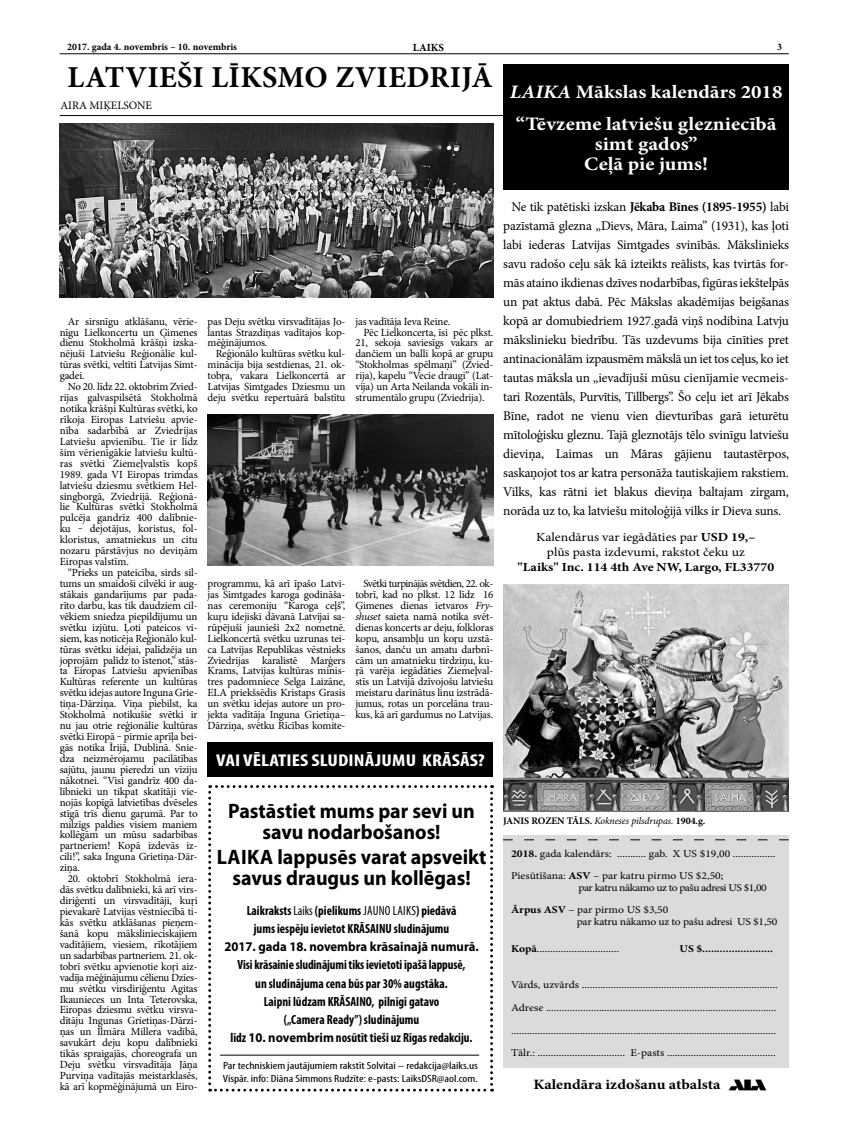
<style>
.page{position:relative;width:842px;height:1132px;background:#fff}
.page>*{position:absolute;margin:0;border:0;box-sizing:border-box;transform-origin:0 0}
.t1{font:700 30.4px "Minion Pro";letter-spacing:.01em;color:#000}
.t2{font:700 20.9px/20.9px "Myriad Pro";color:#000;text-align:center;scale:.95 1}
.t3{font:700 19px/32.3px "Minion Pro";color:#fff;text-align:center;scale:1.1 1}
.t4{font:700 condensed 17.1px "Myriad Pro";letter-spacing:.005em;color:#fff;scale:1.23 1}
.t5{font:700 14.2px "Minion Pro";color:#000;scale:1.11 1}
.t6{font:13.3px/19px "Minion Pro";letter-spacing:-.015em;color:#000;text-align:center}
.t7{font:700 condensed 13.3px/18px "Myriad Pro";color:#000;text-align:center;scale:.95 1}
.t8{font:700 13.3px "Myriad Pro";color:#000;scale:.95 1}
.t9{font:12.4px/15.2px "Minion Pro";color:#000;text-align:center;scale:1.11 1}
.t10{font:700 12.4px "Minion Pro";color:#000;scale:1.11 1}
.t11{font:11.4px "Minion Pro";letter-spacing:-.005em;color:#000}
.t12{font:10.9px/10.9px "Minion Pro";letter-spacing:-.015em;color:#000;text-align:justify}
.t13{font:700 10.9px "Minion Pro";color:#000}
.t14{font:10.4px/21.8px "Minion Pro";letter-spacing:-.01em;color:#000;scale:1.11 1}
.t15{font:condensed 10.4px/13.3px "Myriad Pro";color:#000;scale:1.23 1}
.t16{font:10.4px/22.8px "Minion Pro";letter-spacing:-.04em;color:#000;scale:1.11 1}
.t17{font:700 10.4px "Minion Pro";color:#000;scale:1.11 1}
.t18{font:700 10px "Minion Pro";color:#000}
.s1{font-style:italic}
.s2{font-weight:400}
.s3{font-stretch:normal}
.s4{font-weight:700}
.s5{font-weight:400;font-style:italic}
</style>
<div class="page">
<hr style="left:60px;top:53px;width:728px;height:1px;background:#000">
<img style="left:729px;top:1079px;width:37px;height:10px">
<div style="left:503px;top:835px;width:285px;height:232px;background:#dbdbdb"></div>
<svg style="left:503px;top:839px;width:285px;height:1px"></svg>
<img style="left:503px;top:584px;width:285px;height:227px">
<div style="left:503px;top:65px;width:285px;height:125px;background:#000"></div>
<svg style="left:208px;top:785px;width:284px;height:306px"></svg>
<div style="left:207px;top:742px;width:286px;height:34px;background:#000"></div>
<hr style="left:220px;top:1054px;width:259px;height:1px;background:#000">
<hr style="left:60px;top:115px;width:579px;height:1px;background:#000">
<img style="left:60px;top:123px;width:433px;height:174px">
<img style="left:207px;top:414px;width:286px;height:151px">
<p class="t18" style="left:67px;top:43px;width:171px">2017. ga da 4. novembris – 10. novembris</p>
<p class="t13" style="left:412px;top:43px;width:33px">LAIKS</p>
<p class="t18" style="left:776px;top:43px;width:6px">3</p>
<h1 class="t1" style="left:67px;top:65px;width:427px">LATVIEŠI LĪKSMO ZVIEDRIJĀ</h1>
<p class="t11" style="left:60px;top:101px;width:93px">AIRA MIĶELSONE</p>
<p class="t12" style="left:60px;top:316px;width:139px;text-indent:8px">Ar sirsnīgu atklāšanu, vērie - nī gu Lielkoncertu un Ģimenes dienu Stokholmā krāšņi izska&shy;nējuši Latviešu Reģionālie kul - tū ras svētki, veltīti Latvijas Simt&shy;gadei.</p>
<p class="t12" style="left:60px;top:382px;width:139px;text-indent:8px">No 20. līdz 22. oktobrim Zvie d&shy;rijas galvaspilsētā Stokholmā no tika krāšņi Kultūras svētki, ko rī koja Eiropas Latviešu apvie - nī ba sadarbībā ar Zviedrijas Lat vie šu apvienību. Tie ir līdz šim vē rienīgākie latviešu kultū&shy;ras svētki Ziemeļvalstīs kopš 1989. gada VI Eiropas trimdas latvie šu dziesmu svētkiem Hel&shy;sing borgā, Zviedrijā. Reģionā - lie Kul tūras svētki Stokholmā pulcēja gandrīz 400 dalībnie - ku ‒ dejotā jus, koristus, fol - kloristus, amatniekus un citu no zaru pārstāvjus no deviņām Eiropas valstīm.</p>
<p class="t12" style="left:60px;top:568px;width:139px;text-indent:8px">“Prieks un pateicība, sirds sil&shy;tums un smaidoši cilvēki ir aug&shy;stākais gandarījums par pada - rīto darbu, kas tik daudziem cil&shy;vēkiem sniedza piepildījumu un svētku izjūtu. Ļoti pateicos vi - siem, kas noticēja Reģionālo kul&shy;tūras svētku idejai, palīdzēja un joprojām palīdz to īstenot,” stā s&shy;ta Eiropas Latviešu apvienības Kultūras referente un kultūras svētku idejas autore Inguna Grie&shy;tiņa-Dārziņa. Viņa piebilst, ka Stokholmā notikušie svētki ir nu jau otrie reģionālie kultūras svētki Eiropā ‒ pirmie aprīļa bei&shy;gās notika Īrijā, Dublinā. Snie - dza neizmērojamu pacilātības sajūtu, jaunu pieredzi un vīziju nākotnei. “Visi gandrīz 400 da - līb nieki un tikpat skatītāji vi e - no jās kopīgā latvietības dvēseles stīgā trīs dienu gaŗumā. Par to milzīgs paldies visiem maniem kollēgām un mūsu sadarbības partneriem! Kopā izdevās iz - cili!”, saka Inguna Grietiņa-Dār&shy;ziņa.</p>
<p class="t12" style="left:60px;top:873px;width:139px;text-indent:8px">20. oktobrī Stokholmā iera - dās svētku dalībnieki, kā arī virs&shy;diriģenti un virsvadītāji, kuŗi pievakarē Latvijas vēstniecībā ti - kās svētku atklāšanas pieņem&shy;šanā kopu mākslinieciskajiem va dītājiem, viesiem, rīkotājiem un sadarbības partneriem. 21. ok - tobrī svētku apvienotie koŗi aiz - va dīja mēģinājumu cēlienu Dzie s&shy;mu svētku virsdiriģentu Agitas Ikaunieces un Inta Teterovska, Eiropas dziesmu svētku virsva&shy;dītāju Ingunas Grietiņas-Dār zi&shy;ņas un Ilmāra Millera vadībā, savukārt deju kopu dalībnieki tikās spraigajās, choreografa un Deju svētku virsvadītāja Jāņa Pur viņa vadītajās meistarklasēs, kā arī kopmēģinājumā un Eiro-</p>
<p class="t12" style="left:207px;top:316px;width:139px">pas Deju svētku virsvadītājas Jo - lantas Strazdiņas vadītajos kop&shy;mēģinājumos.</p>
<p class="t12" style="left:207px;top:349px;width:139px;text-indent:8px">Reģionālo kultūras svētku kul&shy;minācija bija sestdienas, 21. ok - tobŗa, vakara Lielkoncertā ar Lat vijas Simtgades Dziesmu un deju svētku repertuārā balstītu</p>
<p class="t12" style="left:355px;top:316px;width:96px">jas vadītāja Ieva Reine.</p>
<p class="t12" style="left:363px;top:327px;width:131px">Pēc Lielkoncerta, īsi pēc plkst.</p>
<p class="t12" style="left:355px;top:338px;width:139px">21, sekoja saviesīgs vakars ar</p>
<p class="t12" style="left:355px;top:349px;width:139px">dančiem un balli kopā ar grupu</p>
<p class="t12" style="left:355px;top:360px;width:139px">“Stokholmas spēlmaņi” (Zvied-</p>
<p class="t12" style="left:355px;top:371px;width:139px">rija), kapelu “Vecie draugi” (Lat-</p>
<p class="t12" style="left:355px;top:382px;width:139px">vija) un Arta Neilanda vokāli in -</p>
<p class="t12" style="left:355px;top:393px;width:131px">strumentālo grupu (Zviedrija).</p>
<p class="t12" style="left:207px;top:579px;width:139px">programmu, kā arī īpašo Latvi - jas Simtgades karoga godināša&shy;nas ceremoniju “Karoga ceļš”, kuŗu idejiski dāvanā Latvijai sa - rūpē juši jaunieši 2x2 nometnē.<br>Liel koncertā svētku uzrunas tei&shy;ca Lat vijas Republikas vēstnieks Zviedrijas karalistē Marģers Krams, Latvijas kultūras minis&shy;tres padomniece Selga Laizāne, ELA priekšsēdis Kristaps Grasis un svētku idejas autore un pro&shy;jekta vadītāja Inguna Grietiņa– Dārziņa, svētku Rīcības komite-</p>
<p class="t12" style="left:355px;top:579px;width:139px;text-indent:8px">Svētki turpinājās svētdien, 22. ok - tobrī, kad no plkst. 12 līdz 16<br>Ģimenes dienas ietvaros <span class="s1">Fry&shy;shuset</span> saieta namā notika svēt&shy;dienas koncerts ar deju, folkloras kopu, ansambļu un koŗu uzstā&shy;šanos, danču un amatu darbnī&shy;cām un amatnieku tirdziņu, ku - ŗā varēja iegādāties Ziemeļval - stīs un Latvijā dzīvojošu latviešu meistaru darinātus linu izstrādā&shy;jumus, rotas un porcelāna trau&shy;kus, kā arī gardumus no Latvijas.</p>
<h3 class="t4" style="left:216px;top:754px;width:220px">VAI VĒLATIES SLUDINĀJUMU KRĀSĀS?</h3>
<h2 class="t2" style="left:228px;top:802px;width:261px">Pastāstiet mums par sevi un savu nodarbošanos!</h2>
<h2 class="t2" style="left:217px;top:848px;width:285px">LAIKA lappusēs varat apsveikt savus draugus un kollēgas!</h2>
<p class="t7" style="left:246px;top:902px;width:222px">Laikraksts <span class="s2">Laiks</span> (pielikums <span class="s2">JAUNO LAIKS</span>) piedāvā jums iespēju ievietot KRĀSAINU sludinājumu</p>
<p class="t8" style="left:224px;top:941px;width:269px">2017. gada 18. novembra krāsainajā numurā.</p>
<p class="t7" style="left:230px;top:957px;width:256px">Visi krāsainie sludinājumi tiks ievietoti īpašā lappusē, un sludinājuma cena būs par 30% augstāka.<br>Laipni lūdzam KRĀSAINO, pilnīgi gatavo<br>(„Camera Ready”) sludinājumu<br>līdz <span class="s3">10. novembrim</span> nosūtīt tieši uz Rīgas redakciju.</p>
<p class="t15" style="left:223px;top:1057px;width:209px">Par techniskiem jautājumiem rakstīt Solvitai – redakcija@laiks.us<br>Vispār. info: Diāna Simmons Rudzīte: e-pasts: LaiksDSR@aol.com.</p>
<h3 class="t3" style="left:509px;top:77px;width:249px"><span class="s1">LAIKA</span> Mākslas kalendārs 2018 “Tēvzeme latviešu glezniecībā</h3>
<h3 class="t3" style="left:583px;top:136px;width:114px;line-height:20px">simt gados”<br>Ceļā pie jums!</h3>
<p class="t6" style="left:503px;top:198px;width:287px">Ne tik patētiski izskan <span class="s4">Jēkaba Bīnes (1895-1955)</span> labi pazīs ta mā glezna „Dievs, Māra, Laima” (1931), kas ļoti labi iederas Lat vijas Simtgades svinībās. Māk slinieks savu radošo ceļu sāk kā izteikts reālists, kas tvirtās for&shy;mās ataino ikdienas dzīves no darbības, figūras iekštelpās un pat aktus dabā. Pēc Mākslas akadēmijas beigšanas kopā ar domubiedriem 1927.gadā viņš nodibina Latvju mākslinieku biedrību. Tās uzdevums bija cīnīties pret antinacionālām iz pausmēm mākslā un iet tos ceļus, ko iet tautas māksla un „ievadī juši mūsu cienījamie vecmeis&shy;tari Rozentāls, Purvītis, Till bergs”. Šo ceļu iet arī Jēkabs Bīne, radot ne vienu vien dievturības garā ieturētu mītoloģisku gleznu. Tajā gleznotājs tēlo svinīgu latviešu dieviņa, Laimas un Māras gā jienu tautastērpos, saskaņojot tos ar katra personāža tautiskajiem rakstiem.<br>Vilks, kas rātni iet blakus dieviņa baltajam zirgam, norāda uz to, ka latviešu mi toloģijā vilks ir Dieva suns.</p>
<p class="t9" style="left:536px;top:530px;width:199px">Kalendārus var iegādāties par <span class="s4">USD 19,– </span>plūs pasta izdevumi, rakstot čeku uz</p>
<p class="t10" style="left:517px;top:562px;width:233px">"Laiks" Inc. 114 4th Ave NW, Largo, FL33770</p>
<p class="t18" style="left:502px;top:816px;width:204px">JANIS ROZEN TĀLS. <span class="s5">Kokneses pilsdrupas.</span> 1904.g.</p>
<p class="t14" style="left:511px;top:843px;width:239px"><span class="s4">2018.</span> gada kalendārs: ........... gab. X US $19,00 ................<br>Piesūtīšana: <span class="s4">ASV</span> – par katru pirmo US $2,50;</p>
<p class="t16" style="left:511px;top:876px;width:232px;text-indent:67px">par katru nākamo uz to pašu adresi US $1,00<br><span class="s4">Ārpus ASV</span> – par pirmo US $3,50</p>
<p class="t14" style="left:576px;top:911px;width:182px">par katru nākamo uz to pašu adresi US $1,50</p>
<p class="t17" style="left:679px;top:943px;width:86px">US $........................</p>
<p class="t14" style="left:511px;top:1042px;width:240px">Tālr.: ................................. E-pasts .........................................</p>
<h3 class="t5" style="left:533px;top:1078px;width:170px">Kalendāra izdošanu atbalsta</h3>
</div>
